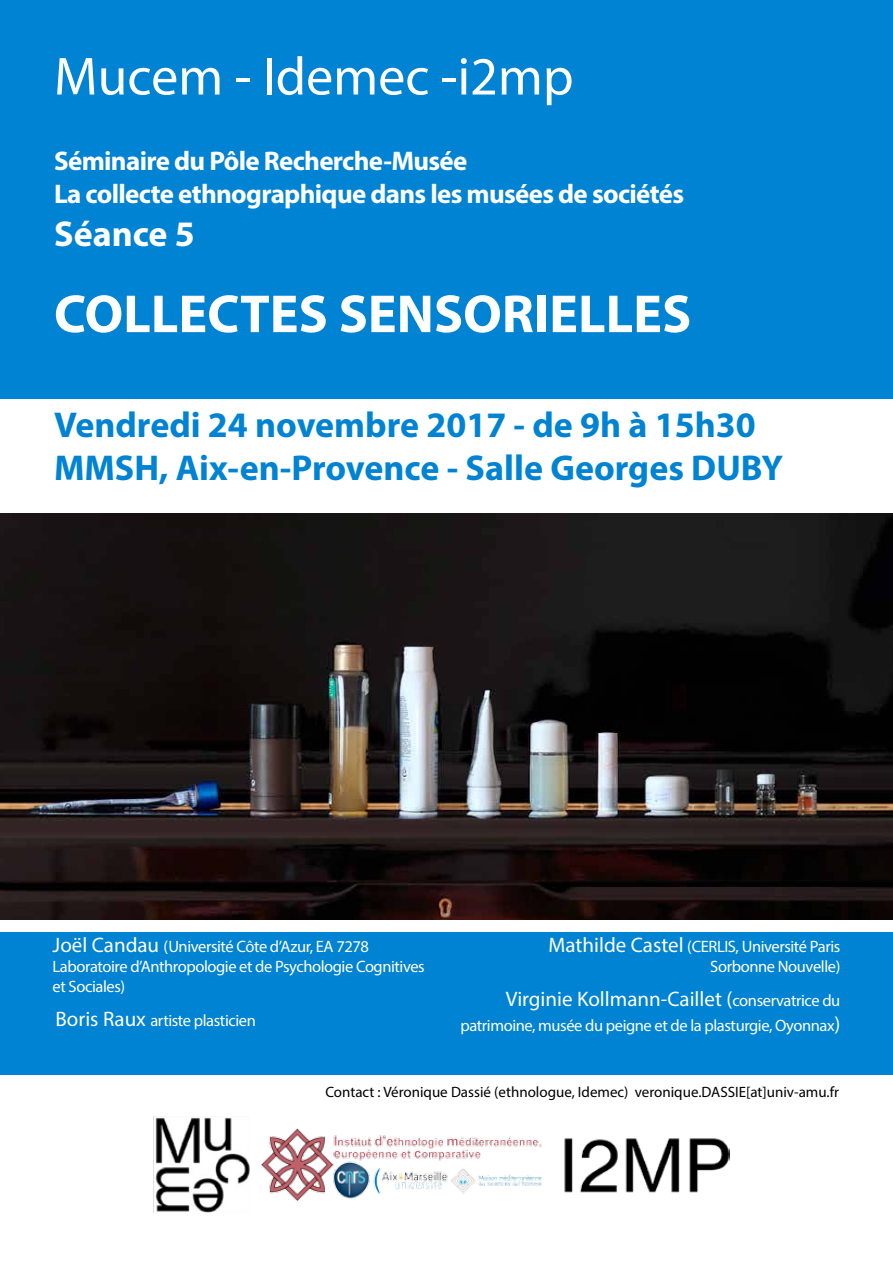
<style>
.page{position:relative;width:893px;height:1263px;background:#fff}
.page>*{position:absolute;margin:0;border:0;box-sizing:border-box;transform-origin:0 0}
.t1{font:700 54px "Myriad Pro";color:#fff}
.t2{font:54px "Myriad Pro";color:#fff}
.t3{font:700 36px/43.2px "Myriad Pro";color:#0083d3}
.t4{font:700 36px "Myriad Pro";color:#fff}
.t5{font:700 27px/32.4px "Myriad Pro";letter-spacing:-.025em;color:#fff}
.t6{font:21px "Myriad Pro";color:#fff}
.t7{font:16.5px/19.8px "Myriad Pro";letter-spacing:-.025em;color:#fff}
.t8{font:15px "Myriad Pro";color:#000}
.s1{font-size:21px}
.s2{font-size:16.5px}
</style>
<div class="page">
<div style="left:0;top:932px;width:893px;height:143px;background:#0083d3"></div>
<div style="left:0;top:0;width:893px;height:398px;background:#0083d3"></div>
<img style="left:0;top:513px;width:893px;height:407px">
<img style="left:262px;top:1128px;width:280px;height:72px">
<img style="left:155px;top:1117px;width:95px;height:95px">
<img style="left:564px;top:1138px;width:165px;height:55px">
<h1 class="t2" style="left:54px;top:43px;width:521px">Mucem - Idemec -i2mp</h1>
<h3 class="t5" style="left:54px;top:144px;width:632px">Séminaire du Pôle Recherche-Musée<br>La collecte ethnographique dans les musées de sociétés</h3>
<h2 class="t4" style="left:54px;top:210px;width:142px">Séance 5</h2>
<h1 class="t1" style="left:54px;top:279px;width:639px">COLLECTES SENSORIELLES</h1>
<h2 class="t3" style="left:54px;top:402px;width:731px">Vendredi 24 novembre 2017 - de 9h à 15h30<br>MMSH, Aix-en-Provence - Salle Georges DUBY</h2>
<p class="t7" style="left:53px;top:937px;width:374px"><span class="s1">Joël Candau</span> (Université Côte d’Azur, EA 7278<br>Laboratoire d’Anthropologie et de Psychologie Cognitives et Sociales)</p>
<p class="t7" style="left:55px;top:1010px;width:202px"><span class="s1">Boris Raux</span> artiste plasticien</p>
<p class="t7" style="left:549px;top:937px;width:293px;text-align:right"><span class="s1">Mathilde Castel</span> (CERLIS, Université Paris<br>Sorbonne Nouvelle)</p>
<p class="t6" style="left:506px;top:986px;width:336px">Virginie Kollmann-Caillet (<span class="s2">conservatrice du</span></p>
<p class="t7" style="left:460px;top:1015px;width:381px">patrimoine, musée du peigne et de la plasturgie, Oyonnax<span class="s1">)</span></p>
<p class="t8" style="left:325px;top:1083px;width:515px">Contact : Véronique Dassié (ethnologue, Idemec) veronique.DASSIE[at]univ-amu.fr</p>
</div>
